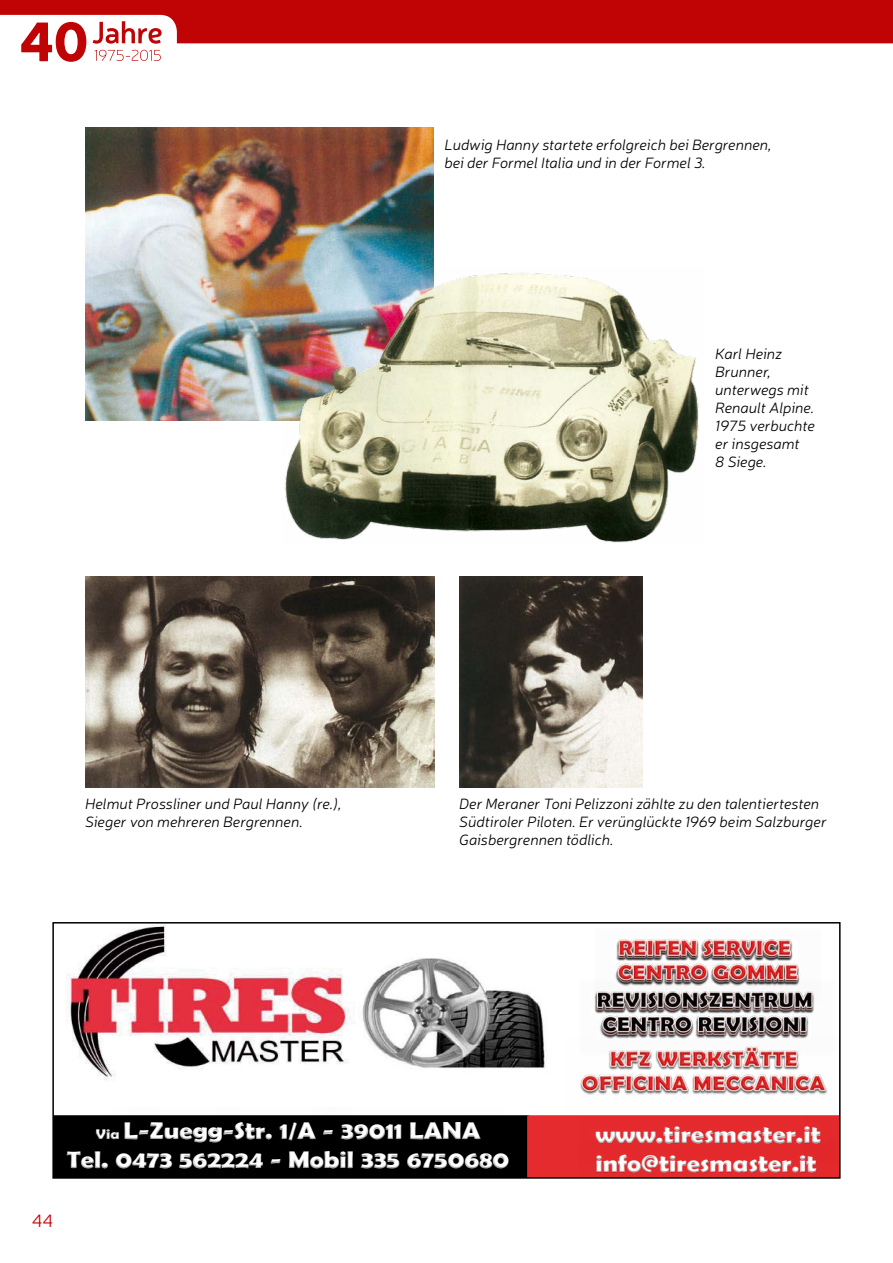
<style>
.page{position:relative;width:893px;height:1263px;background:#fff}
.page>*{position:absolute;margin:0;border:0;box-sizing:border-box;transform-origin:0 0}
.t1{font:700 24.15px/29px "Berlin Sans FB Demi";color:#fff;text-align:center;scale:1.11 1}
.t2{font:300 18px "Neris";color:#c00304}
.t3{font:italic 300 15px/18px "Neris";color:#000}
.s1{font-size:14.1px}
</style>
<div class="page">
<img style="left:85px;top:128px;width:349px;height:293px">
<img style="left:85px;top:576px;width:349px;height:211px">
<img style="left:459px;top:576px;width:184px;height:211px">
<img style="left:282px;top:268px;width:417px;height:275px">
<img style="left:66px;top:925px;width:289px;height:155px">
<img style="left:580px;top:1054px;width:247px;height:41px">
<img style="left:362px;top:958px;width:183px;height:110px">
<img style="left:608px;top:1052px;width:191px;height:2px">
<img style="left:615px;top:939px;width:185px;height:40px">
<img style="left:594px;top:979px;width:223px;height:73px">
<svg style="left:55px;top:1115px;width:524px;height:61px;background:#170505"></svg>
<img style="left:579px;top:1115px;width:225px;height:26px">
<img style="left:804px;top:1115px;width:34px;height:26px">
<img style="left:579px;top:1141px;width:221px;height:35px">
<img style="left:800px;top:1141px;width:38px;height:35px">
<div style="left:52px;top:922px;width:789px;height:257px;border:2px solid #000"></div>
<svg style="left:0;top:0;width:893px;height:62px"></svg>
<p class="t3" style="left:444px;top:135px;width:329px">Ludwig Hanny startete erfolgreich bei Bergrennen, bei der Formel Italia und in der Formel 3.</p>
<p class="t3" style="left:715px;top:344px;width:101px">Karl Heinz<br>Brunner, unterwegs mit<br>Renault Alpine.<br>1975 verbuchte er insgesamt<br>8 Siege.</p>
<p class="t3" style="left:85px;top:794px;width:258px">Helmut Prossliner und Paul Hanny (re.),<br>Sieger von mehreren Bergrennen.</p>
<p class="t3" style="left:459px;top:794px;width:369px">Der Meraner Toni Pelizzoni zählte zu den talentiertesten<br>Südtiroler Piloten. Er verünglückte 1969 beim Salzburger<br>Gaisbergrennen tödlich.</p>
<h1 class="t1" style="left:67px;top:1116px;width:400px"><span class="s1">Via</span> L-Zuegg-Str. 1/A - 39011 LANA<br>Tel. 0473 562224 - Mobil 335 6750680</h1>
<h1 class="t1" style="left:595px;top:1120px;width:205px;text-align:left">www.tiresmaster.it info@tiresmaster.it</h1>
<p class="t2" style="left:32px;top:1209px;width:23px">44</p>
</div>
